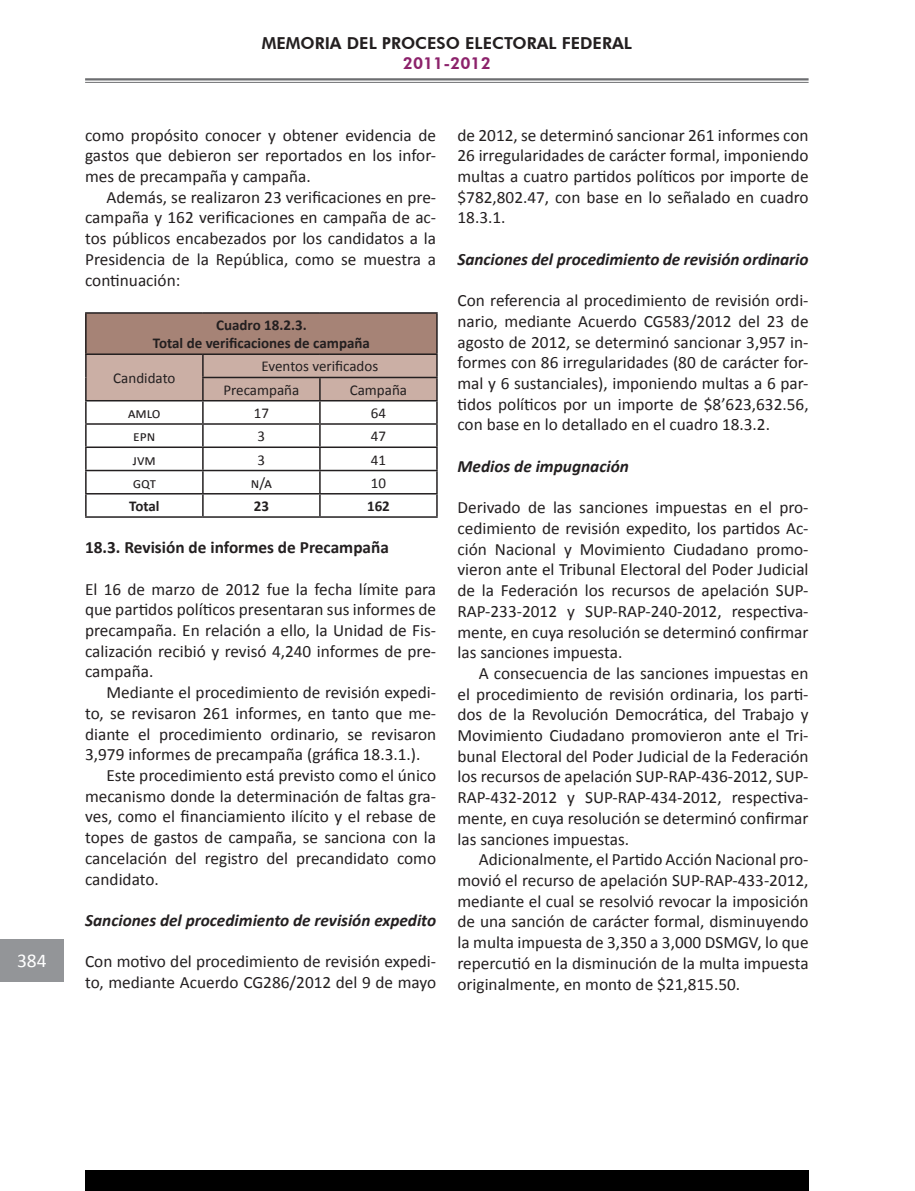
<style>
.page{position:relative;width:915px;height:1191px;background:#fff}
.page>*{position:absolute;margin:0;border:0;box-sizing:border-box;transform-origin:0 0}
.t1{font:19.5px "Calibri";color:#fff}
.PARRAFO{font:17.25px/20.7px "Calibri";color:#231f20;text-align:justify}
.CUERPO{font:17.25px/20.7px "Calibri";color:#231f20;text-align:justify}
.CUERPO-2{font:italic 700 17.25px "Calibri";color:#231f20}
.CUERPO-3{font:700 17.25px "Calibri";color:#231f20}
.t2{font:800 16.5px "Futura BT";color:#231f20}
.t3{font:800 16.5px "Futura BT";color:#8c226b}
.CUERPO-4{font:15px "Calibri";color:#231f20}
.CUERPO-5{font:700 15px "Calibri";color:#231f20}
</style>
<div class="page">
<div style="left:0;top:939px;width:64px;height:43px;background:#939598"></div>
<div style="left:85px;top:1170px;width:723px;height:21px;background:#000"></div>
<hr style="left:85px;top:78px;width:723px;height:2px;background:#6c6d70">
<hr style="left:85px;top:82px;width:723px;height:1px;background:#6c6d70">
<div style="left:86px;top:313px;width:351px;height:41px;background:#a68376"></div>
<hr style="left:85px;top:312px;width:118px;height:2px;background:#231f20">
<hr style="left:85px;top:314px;width:2px;height:39px;background:#231f20">
<hr style="left:203px;top:312px;width:117px;height:2px;background:#231f20">
<hr style="left:320px;top:312px;width:117px;height:2px;background:#231f20">
<hr style="left:436px;top:314px;width:1px;height:39px;background:#231f20">
<hr style="left:85px;top:353px;width:118px;height:2px;background:#231f20">
<hr style="left:85px;top:355px;width:2px;height:22px;background:#231f20">
<hr style="left:203px;top:353px;width:117px;height:2px;background:#231f20">
<hr style="left:320px;top:353px;width:117px;height:2px;background:#231f20">
<hr style="left:85px;top:377px;width:2px;height:23px;background:#231f20">
<hr style="left:85px;top:400px;width:118px;height:1px;background:#231f20">
<hr style="left:85px;top:401px;width:2px;height:22px;background:#231f20">
<hr style="left:85px;top:423px;width:118px;height:2px;background:#231f20">
<hr style="left:85px;top:425px;width:2px;height:21px;background:#231f20">
<hr style="left:85px;top:446px;width:118px;height:2px;background:#231f20">
<hr style="left:85px;top:448px;width:2px;height:22px;background:#231f20">
<hr style="left:85px;top:470px;width:118px;height:1px;background:#231f20">
<hr style="left:85px;top:471px;width:2px;height:22px;background:#231f20">
<hr style="left:85px;top:493px;width:118px;height:1px;background:#231f20">
<hr style="left:85px;top:494px;width:2px;height:22px;background:#231f20">
<svg style="left:86px;top:354px;width:351px;height:162px"></svg>
<hr style="left:85px;top:516px;width:118px;height:2px;background:#231f20">
<hr style="left:203px;top:516px;width:117px;height:2px;background:#231f20">
<hr style="left:320px;top:516px;width:117px;height:2px;background:#231f20">
<p class="t1" style="left:17px;top:948px;width:31px">384</p>
<p class="t2" style="left:262px;top:33px;width:371px">MEMORIA DEL PROCESO ELECTORAL FEDERAL</p>
<p class="t3" style="left:403px;top:53px;width:89px">2011-2012</p>
<p class="PARRAFO" style="left:85px;top:124px;width:352px">como propósito conocer y obtener evidencia de gastos que debieron ser reportados en los infor&shy;mes de precampaña y campaña.</p>
<p class="PARRAFO" style="left:85px;top:186px;width:352px;text-indent:21px">Además, se realizaron 23 verificaciones en pre&shy;campaña y 162 verificaciones en campaña de ac&shy;tos públicos encabezados por los candidatos a la Presidencia de la República, como se muestra a continuación:</p>
<p class="CUERPO-5" style="left:216px;top:316px;width:92px">Cuadro 18.2.3.</p>
<p class="CUERPO-5" style="left:153px;top:334px;width:218px">Total de verificaciones de campaña</p>
<p class="CUERPO-4" style="left:113px;top:369px;width:64px">Candidato</p>
<p class="CUERPO-4" style="left:261px;top:357px;width:118px">Eventos verificados</p>
<p class="CUERPO-4" style="left:223px;top:380px;width:77px">Precampaña</p>
<p class="CUERPO-4" style="left:349px;top:380px;width:59px">Campaña</p>
<p class="CUERPO-4" style="left:128px;top:404px;width:34px">amlo</p>
<p class="CUERPO-4" style="left:254px;top:404px;width:17px">17</p>
<p class="CUERPO-4" style="left:371px;top:404px;width:17px">64</p>
<p class="CUERPO-4" style="left:133px;top:427px;width:24px">epn</p>
<p class="CUERPO-4" style="left:257px;top:427px;width:9px">3</p>
<p class="CUERPO-4" style="left:371px;top:427px;width:17px">47</p>
<p class="CUERPO-4" style="left:133px;top:450px;width:24px">jvm</p>
<p class="CUERPO-4" style="left:257px;top:450px;width:9px">3</p>
<p class="CUERPO-4" style="left:371px;top:450px;width:17px">41</p>
<p class="CUERPO-4" style="left:133px;top:473px;width:25px">gqt</p>
<p class="CUERPO-4" style="left:251px;top:473px;width:23px">n/a</p>
<p class="CUERPO-4" style="left:371px;top:473px;width:17px">10</p>
<p class="CUERPO-5" style="left:129px;top:497px;width:32px">Total</p>
<p class="CUERPO-5" style="left:254px;top:497px;width:17px">23</p>
<p class="CUERPO-5" style="left:367px;top:497px;width:24px">162</p>
<p class="CUERPO-3" style="left:85px;top:537px;width:305px">18.3. Revisión de informes de Precampaña</p>
<p class="CUERPO" style="left:85px;top:578px;width:352px">El 16 de marzo de 2012 fue la fecha límite para que partidos políticos presentaran sus informes de precampaña. En relación a ello, la Unidad de Fis&shy;calización recibió y revisó 4,240 informes de pre&shy;campaña.</p>
<p class="PARRAFO" style="left:85px;top:681px;width:352px;text-indent:21px">Mediante el procedimiento de revisión expedi&shy;to, se revisaron 261 informes, en tanto que me&shy;diante el procedimiento ordinario, se revisaron 3,979 informes de precampaña (gráfica 18.3.1.).</p>
<p class="PARRAFO" style="left:85px;top:764px;width:352px;text-indent:21px">Este procedimiento está previsto como el único mecanismo donde la determinación de faltas gra&shy;ves, como el financiamiento ilícito y el rebase de topes de gastos de campaña, se sanciona con la cancelación del registro del precandidato como candidato.</p>
<p class="CUERPO-2" style="left:85px;top:909px;width:352px">Sanciones del procedimiento de revisión expedito</p>
<p class="CUERPO" style="left:85px;top:950px;width:352px">Con motivo del procedimiento de revisión expedi&shy;to, mediante Acuerdo CG286/2012 del 9 de mayo</p>
<p class="CUERPO" style="left:457px;top:124px;width:352px">de 2012, se determinó sancionar 261 informes con 26 irregularidades de carácter formal, imponiendo multas a cuatro partidos políticos por importe de $782,802.47, con base en lo señalado en cuadro 18.3.1.</p>
<p class="CUERPO-2" style="left:457px;top:248px;width:352px">Sanciones del procedimiento de revisión ordinario</p>
<p class="CUERPO" style="left:457px;top:289px;width:352px">Con referencia al procedimiento de revisión ordi&shy;nario, mediante Acuerdo CG583/2012 del 23 de agosto de 2012, se determinó sancionar 3,957 in&shy;formes con 86 irregularidades (80 de carácter for&shy;mal y 6 sustanciales), imponiendo multas a 6 par&shy;tidos políticos por un importe de $8’623,632.56, con base en lo detallado en el cuadro 18.3.2.</p>
<p class="CUERPO-2" style="left:457px;top:455px;width:173px">Medios de impugnación</p>
<p class="CUERPO" style="left:457px;top:496px;width:352px">Derivado de las sanciones impuestas en el pro&shy;cedimiento de revisión expedito, los partidos Ac&shy;ción Nacional y Movimiento Ciudadano promo&shy;vieron ante el Tribunal Electoral del Poder Judicial de la Federación los recursos de apelación SUP-RAP-233-2012 y SUP-RAP-240-2012, respectiva&shy;mente, en cuya resolución se determinó confirmar las sanciones impuesta.</p>
<p class="PARRAFO" style="left:457px;top:662px;width:352px;text-indent:21px">A consecuencia de las sanciones impuestas en el procedimiento de revisión ordinaria, los parti&shy;dos de la Revolución Democrática, del Trabajo y Movimiento Ciudadano promovieron ante el Tri&shy;bunal Electoral del Poder Judicial de la Federación los recursos de apelación SUP-RAP-436-2012, SUP-RAP-432-2012 y SUP-RAP-434-2012, respectiva&shy;mente, en cuya resolución se determinó confirmar las sanciones impuestas.</p>
<p class="PARRAFO" style="left:457px;top:848px;width:352px;text-indent:21px">Adicionalmente, el Partido Acción Nacional pro&shy;movió el recurso de apelación SUP-RAP-433-2012, mediante el cual se resolvió revocar la imposición de una sanción de carácter formal, disminuyendo la multa impuesta de 3,350 a 3,000 DSMGV, lo que repercutió en la disminución de la multa impuesta originalmente, en monto de $21,815.50.</p>
</div>
